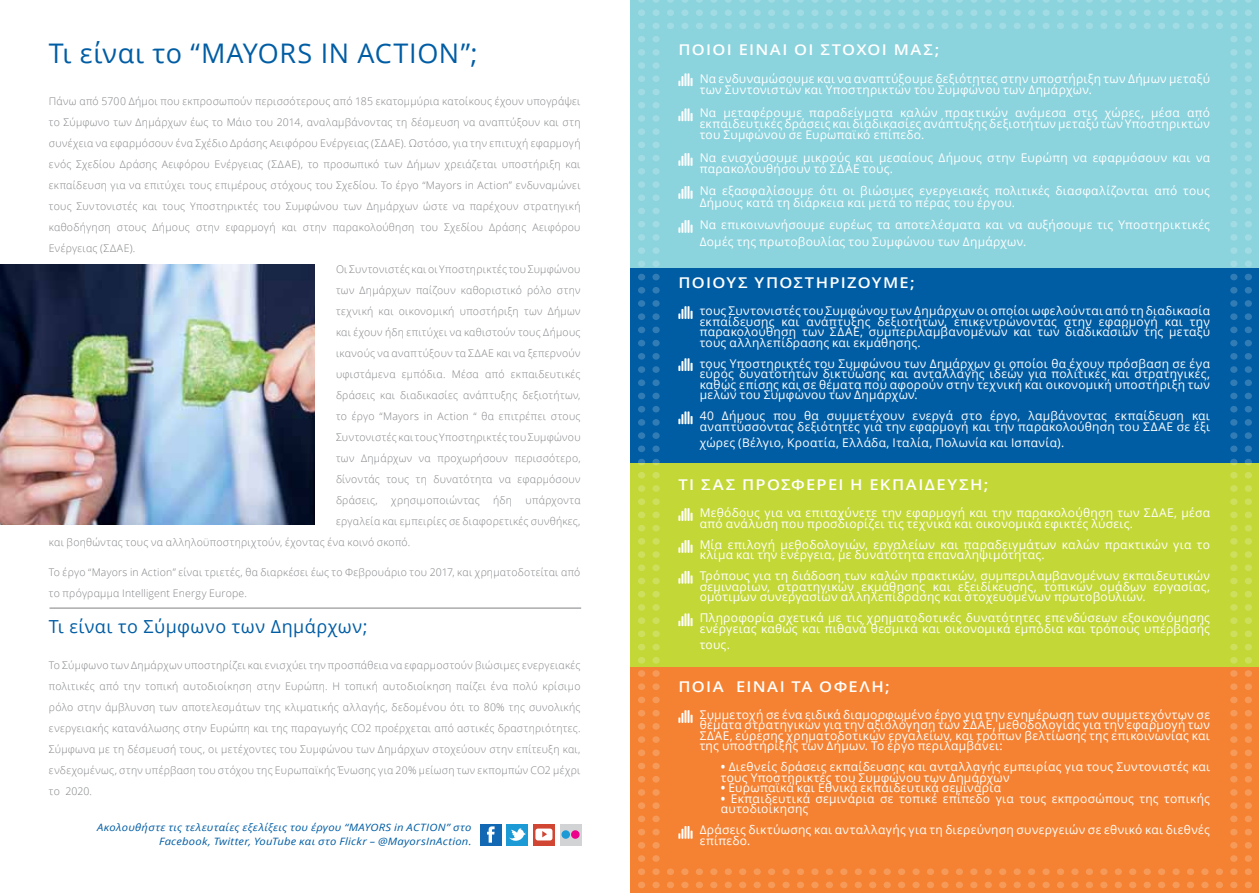
<style>
.page{position:relative;width:1259px;height:893px;background:#fff}
.page>*{position:absolute;margin:0;border:0;box-sizing:border-box;transform-origin:0 0}
.t1{font:27px "Open Sans";letter-spacing:.02em;color:#005da4}
.t2{font:18px "Open Sans";letter-spacing:.03em;color:#005da4}
.t3{font:600 14.85px "Open Sans";letter-spacing:.08em;color:#fff;scale:1.11 1}
.t4{font:12px/10.5px "Open Sans";letter-spacing:.025em;color:#fff}
.t5{font:300 10.5px/21px "Open Sans";letter-spacing:.025em;color:#808285}
.t6{font:italic 10.2px/13.5px "Open Sans";letter-spacing:.02em;color:#005da4;text-align:right;scale:1.11 1}
.s1{font-weight:700}
</style>
<div class="page">
<svg style="left:638px;top:0;width:621px;height:893px;background:#a7ab89"></svg>
<div style="left:663px;top:34px;width:562px;height:234px;background:#8bd3dd"></div>
<div style="left:663px;top:268px;width:562px;height:195px;background:#005da4"></div>
<div style="left:663px;top:463px;width:562px;height:205px;background:#c3d837"></div>
<div style="left:663px;top:668px;width:562px;height:195px;background:#f58232"></div>
<svg style="left:678px;top:73px;width:14px;height:13px"></svg>
<svg style="left:678px;top:108px;width:14px;height:13px"></svg>
<svg style="left:678px;top:153px;width:14px;height:13px"></svg>
<svg style="left:678px;top:186px;width:14px;height:13px"></svg>
<svg style="left:678px;top:220px;width:14px;height:13px"></svg>
<svg style="left:678px;top:306px;width:14px;height:13px"></svg>
<svg style="left:678px;top:358px;width:14px;height:13px"></svg>
<svg style="left:678px;top:411px;width:14px;height:13px"></svg>
<svg style="left:678px;top:508px;width:14px;height:13px"></svg>
<svg style="left:678px;top:540px;width:14px;height:13px"></svg>
<svg style="left:678px;top:571px;width:14px;height:13px"></svg>
<svg style="left:678px;top:613px;width:14px;height:13px"></svg>
<svg style="left:678px;top:710px;width:14px;height:13px"></svg>
<svg style="left:678px;top:826px;width:14px;height:13px"></svg>
<img style="left:0;top:265px;width:315px;height:259px">
<hr style="left:49px;top:608px;width:532px;height:1px;background:#808285">
<div style="left:480px;top:824px;width:21px;height:21px;background:#1268b3"></div>
<svg style="left:487px;top:826px;width:7px;height:17px"></svg>
<div style="left:507px;top:824px;width:21px;height:21px;background:#1c9ad6"></div>
<svg style="left:509px;top:828px;width:17px;height:13px"></svg>
<div style="left:560px;top:824px;width:21px;height:21px;background:#d1d3d4"></div>
<div style="left:571px;top:830px;width:8px;height:9px;background:#ec008c;border-radius:50%"></div>
<div style="left:561px;top:830px;width:9px;height:9px;background:#1c9ad6;border-radius:50%"></div>
<svg style="left:533px;top:824px;width:21px;height:21px"></svg>
<svg style="left:535px;top:828px;width:17px;height:12px"></svg>
<h1 class="t1" style="left:49px;top:35px;width:430px">Τι είναι το “MAYORS IN ACTION”;</h1>
<p class="t5" style="left:49px;top:91px;width:533px">Πάνω από 5700 Δήμοι που εκπροσωπούν περισσότερους από 185 εκατομμύρια κατοίκους έχουν υπογράψει</p>
<p class="t5" style="left:49px;top:112px;width:533px">το Σύμφωνο των Δημάρχων έως το Μάιο του 2014, αναλαμβάνοντας τη δέσμευση να αναπτύξουν και στη</p>
<p class="t5" style="left:49px;top:133px;width:533px">συνέχεια να εφαρμόσουν ένα Σχέδιο Δράσης Αειφόρου Ενέργειας (ΣΔΑΕ). Ωστόσο, για την επιτυχή εφαρμογή</p>
<p class="t5" style="left:49px;top:154px;width:533px">ενός Σχεδίου Δράσης Αειφόρου Ενέργειας (ΣΔΑΕ), το προσωπικό των Δήμων χρειάζεται υποστήριξη και</p>
<p class="t5" style="left:49px;top:175px;width:533px">εκπαίδευση για να επιτύχει τους επιμέρους στόχους του Σχεδίου. Το έργο “Mayors in Action” ενδυναμώνει</p>
<p class="t5" style="left:49px;top:196px;width:533px">τους Συντονιστές και τους Υποστηρικτές του Συμφώνου των Δημάρχων ώστε να παρέχουν στρατηγική</p>
<p class="t5" style="left:49px;top:217px;width:533px">καθοδήγηση στους Δήμους στην εφαρμογή και στην παρακολούθηση του Σχεδίου Δράσης Αειφόρου</p>
<p class="t5" style="left:49px;top:238px;width:88px">Ενέργειας (ΣΔΑΕ).</p>
<p class="t5" style="left:336px;top:259px;width:246px">Οι Συντονιστές και οι Υποστηρικτές του Συμφώνου</p>
<p class="t5" style="left:336px;top:280px;width:246px">των Δημάρχων παίζουν καθοριστικό ρόλο στην</p>
<p class="t5" style="left:336px;top:301px;width:246px">τεχνική και οικονομική υποστήριξη των Δήμων</p>
<p class="t5" style="left:336px;top:322px;width:246px">και έχουν ήδη επιτύχει να καθιστούν τους Δήμους</p>
<p class="t5" style="left:336px;top:343px;width:246px">ικανούς να αναπτύξουν τα ΣΔΑΕ και να ξεπερνούν</p>
<p class="t5" style="left:336px;top:364px;width:246px">υφιστάμενα εμπόδια. Μέσα από εκπαιδευτικές</p>
<p class="t5" style="left:336px;top:385px;width:246px">δράσεις και διαδικασίες ανάπτυξης δεξιοτήτων,</p>
<p class="t5" style="left:336px;top:406px;width:246px">το έργο “Mayors in Action “ θα επιτρέπει στους</p>
<p class="t5" style="left:336px;top:427px;width:246px">Συντονιστές και τους Υποστηρικτές του Συμφώνου</p>
<p class="t5" style="left:336px;top:448px;width:246px">των Δημάρχων να προχωρήσουν περισσότερο,</p>
<p class="t5" style="left:336px;top:469px;width:246px">δίνοντάς τους τη δυνατότητα να εφαρμόσουν</p>
<p class="t5" style="left:336px;top:490px;width:43px">δράσεις,</p>
<p class="t5" style="left:391px;top:490px;width:90px">χρησιμοποιώντας</p>
<p class="t5" style="left:493px;top:490px;width:20px">ήδη</p>
<p class="t5" style="left:525px;top:490px;width:57px">υπάρχοντα</p>
<p class="t5" style="left:336px;top:511px;width:246px">εργαλεία και εμπειρίες σε διαφορετικές συνθήκες,</p>
<p class="t5" style="left:49px;top:532px;width:363px">και βοηθώντας τους να αλληλοϋποστηριχτούν, έχοντας ένα κοινό σκοπό.</p>
<p class="t5" style="left:49px;top:562px;width:533px">Το έργο “Mayors in Action” είναι τριετές, θα διαρκέσει έως το Φεβρουάριο του 2017, και χρηματοδοτείται από το πρόγραμμα Intelligent Energy Europe.</p>
<h2 class="t2" style="left:49px;top:614px;width:320px">Τι είναι το Σύμφωνο των Δημάρχων;</h2>
<p class="t5" style="left:49px;top:655px;width:533px;text-align:justify">Το Σύμφωνο των Δημάρχων υποστηρίζει και ενισχύει την προσπάθεια να εφαρμοστούν βιώσιμες ενεργειακές πολιτικές από την τοπική αυτοδιοίκηση στην Ευρώπη. Η τοπική αυτοδιοίκηση παίζει ένα πολύ κρίσιμο ρόλο στην άμβλυνση των αποτελεσμάτων της κλιματικής αλλαγής, δεδομένου ότι το 80% της συνολικής ενεργειακής κατανάλωσης στην Ευρώπη και της παραγωγής CO2 προέρχεται από αστικές δραστηριότητες.<br>Σύμφωνα με τη δέσμευσή τους, οι μετέχοντες του Συμφώνου των Δημάρχων στοχεύουν στην επίτευξη και, ενδεχομένως, στην υπέρβαση του στόχου της Ευρωπαϊκής Ένωσης για 20% μείωση των εκπομπών CO2 μέχρι το 2020.</p>
<p class="t6" style="left:97px;top:820px;width:339px">Ακολουθήστε τις τελευταίες εξελίξεις του έργου “MAYORS in ACTION” στο<br>Facebook, Twitter, YouTube και στο Flickr – @MayorsInAction.</p>
<p class="t3" style="left:678px;top:40px;width:236px">Π οιοι εί ναι οι στόχοι μας;</p>
<p class="t4" style="left:699px;top:73px;width:512px;line-height:11.2px">Ν α ενδυναμώσουμε και να αναπτύξουμε δεξιότητες στην υποστήριξη των Δήμων μεταξύ των Συντονιστών και Υποστηρικτών του Συμφώνου των Δημάρχων.</p>
<p class="t4" style="left:699px;top:106px;width:512px;line-height:11.2px;text-align:justify">Ν α μεταφέρουμε παραδείγματα καλών πρακτικών ανάμεσα στις χώρες, μέσα από εκπαιδευτικές δράσεις και διαδικασίες ανάπτυξης δεξιοτήτων μεταξύ των Υποστηρικτών του Συμφώνου σε Ευρωπαϊκό επίπεδο.</p>
<p class="t4" style="left:699px;top:151px;width:512px;line-height:11.2px">Ν α ενισχύσουμε μικρούς και μεσαίους Δήμους στην Ευρώπη να εφαρμόσουν και να παρακολουθήσουν το ΣΔΑΕ τους.</p>
<p class="t4" style="left:699px;top:185px;width:512px;line-height:11.2px">Ν α εξασφαλίσουμε ότι οι βιώσιμες ενεργειακές πολιτικές διασφαλίζονται από τους<br>Δήμους κατά τη διάρκεια και μετά το πέρας του έργου.</p>
<p class="t4" style="left:699px;top:216px;width:512px;line-height:16.5px">Ν α επικοινωνήσουμε ευρέως τα αποτελέσματα και να αυξήσουμε τις Υποστηρικτικές<br>Δομές της πρωτοβουλίας του Συμφώνου των Δημάρχων.</p>
<p class="t3" style="left:678px;top:273px;width:214px">Π οιους υποστηρίζουμε;</p>
<p class="t4" style="left:699px;top:305px;width:512px;text-align:justify">τους Συντονιστές του Συμφώνου των Δημάρχων οι οποίοι ωφελούνται από τη διαδικασία εκπαίδευσης και ανάπτυξης δεξιοτήτων, επικεντρώνοντας στην εφαρμογή και την παρακολούθηση των ΣΔΑΕ, συμπεριλαμβανομένων και των διαδικασιών της μεταξύ τους αλληλεπίδρασης και εκμάθησης.</p>
<p class="t4" style="left:699px;top:358px;width:512px;text-align:justify">τους Υποστηρικτές του Συμφώνου των Δημάρχων οι οποίοι θα έχουν πρόσβαση σε ένα εύρος δυνατοτήτων δικτύωσης και ανταλλαγής ιδεών για πολιτικές και στρατηγικές, καθώς επίσης και σε θέματα που αφορούν στην τεχνική και οικονομική υποστήριξη των μελών του Συμφώνου των Δημάρχων.</p>
<p class="t4" style="left:699px;top:410px;width:512px">40 Δήμους που θα συμμετέχουν ενεργά στο έργο, λαμβάνοντας εκπαίδευση και αναπτύσσοντας δεξιότητες για την εφαρμογή και την παρακολούθηση του ΣΔΑΕ σε έξι</p>
<p class="t4" style="left:699px;top:437px;width:366px">χώρες (Βέλγιο, Κροατία, Ελλάδα, Ι ταλία, Π ολωνία και Ι σπανία).</p>
<p class="t3" style="left:678px;top:475px;width:281px">Τι σας προσφέρει η εκπαίδευση;</p>
<p class="t4" style="left:699px;top:507px;width:512px">Μ εθόδους για να επιταχύνετε την εφαρμογή και την παρακολούθηση των ΣΔΑΕ, μέσα από ανάλυση που προσδιορίζει τις τεχνικά και οικονομικά εφικτές λύσεις.</p>
<p class="t4" style="left:699px;top:539px;width:512px">Μ ία επιλογή μεθοδολογιών, εργαλείων και παραδειγμάτων καλών πρακτικών για το κλίμα και την ενέργεια, με δυνατότητα επαναληψιμότητας.</p>
<p class="t4" style="left:699px;top:570px;width:512px;text-align:justify">Τρόπους για τη διάδοση των καλών πρακτικών, συμπεριλαμβανομένων εκπαιδευτικών σεμιναρίων, στρατηγικών εκμάθησης και εξειδίκευσης, τοπικών ομάδων εργασίας, ομότιμων συνεργασιών αλληλεπίδρασης και στοχευόμενων πρωτοβουλιών.</p>
<p class="t4" style="left:699px;top:612px;width:512px">Πληροφορία σχετικά με τις χρηματοδοτικές δυνατότητες επενδύσεων εξοικονόμησης ενέργειας καθώς και πιθανά θεσμικά και οικονομικά εμπόδια και τρόπους υπέρβασής</p>
<p class="t4" style="left:699px;top:639px;width:32px">τους.</p>
<p class="t3" style="left:678px;top:676px;width:192px">Π οια εί ναι τα οφέλη;</p>
<p class="t4" style="left:699px;top:709px;width:512px;text-align:justify">Συμμετοχή σε ένα ειδικά διαμορφωμένο έργο για την ενημέρωση των συμμετεχόντων σε θέματα στρατηγικών για την αξιολόγηση των ΣΔΑΕ, μεθοδολογίας για την εφαρμογή των ΣΔΑΕ, εύρεσης χρηματοδοτικών εργαλείων, και τρόπων βελτίωσης της επικοινωνίας και της υποστήριξης των Δήμων. Το έργο περιλαμβάνει:</p>
<p class="t4" style="left:721px;top:761px;width:490px"><span class="s1">•</span> Διεθνείς δράσεις εκπαίδευσης και ανταλλαγής εμπειρίας για τους Συντονιστές και τους Υποστηρικτές του Συμφώνου των Δημάρχων</p>
<p class="t4" style="left:721px;top:782px;width:281px"><span class="s1">•</span> Ευρωπαϊκά και Εθνικά εκπαιδευτικά σεμινάρια</p>
<p class="t4" style="left:721px;top:793px;width:490px"><span class="s1">•</span> Εκπαιδευτικά σεμινάρια σε τοπικέ επίπεδο για τους εκπροσώπους της τοπικής αυτοδιοίκησης</p>
<p class="t4" style="left:699px;top:824px;width:512px">Δράσεις δικτύωσης και ανταλλαγής για τη διερεύνηση συνεργειών σε εθνικό και διεθνές επίπεδο.</p>
</div>
